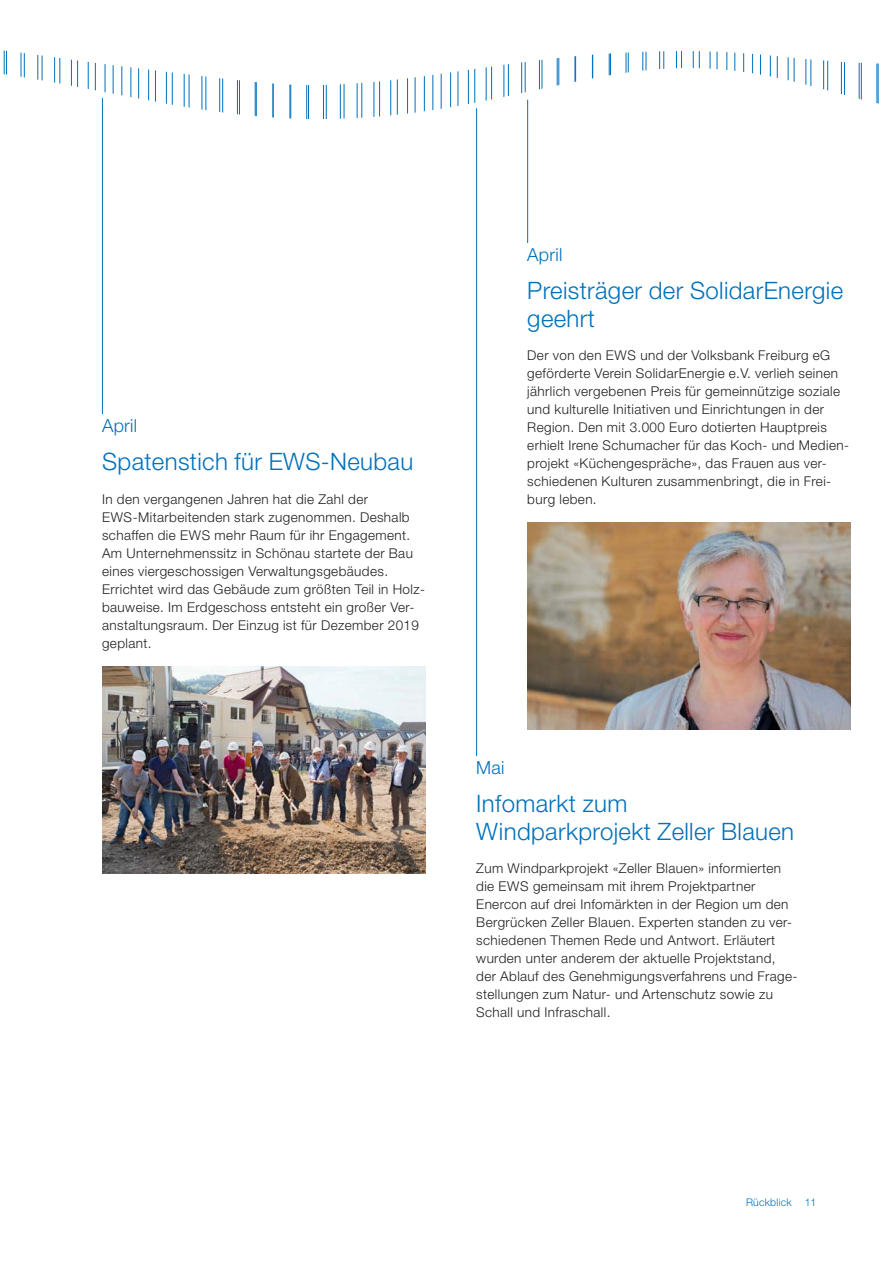
<style>
.page{position:relative;width:893px;height:1263px;background:#fff}
.page>*{position:absolute;margin:0;border:0;box-sizing:border-box;transform-origin:0 0}
.t1{font:300 24px/28.5px "Helvetica Neue LT Std";letter-spacing:.015em;color:#0071bc}
.t2{font:300 18px "Helvetica Neue LT Std";letter-spacing:.015em;color:#0071bc}
.t3{font:300 13.5px/18px "Helvetica Neue LT Std";letter-spacing:.03em;color:#231f20}
.t4{font:300 10.5px "Helvetica Neue LT Std";letter-spacing:.02em;color:#0071bc}
</style>
<div class="page">
<img style="left:527px;top:522px;width:323px;height:207px">
<img style="left:102px;top:666px;width:323px;height:207px">
<hr style="left:476px;top:108px;width:1px;height:648px;background:#0071bc">
<hr style="left:527px;top:100px;width:1px;height:143px;background:#0071bc">
<hr style="left:102px;top:98px;width:1px;height:316px;background:#0071bc">
<hr style="left:6px;top:50px;width:1px;height:69px;background:#0071bc">
<hr style="left:24px;top:50px;width:1px;height:69px;background:#0071bc">
<hr style="left:42px;top:50px;width:1px;height:69px;background:#0071bc">
<hr style="left:59px;top:50px;width:1px;height:69px;background:#0071bc">
<hr style="left:77px;top:50px;width:1px;height:69px;background:#0071bc">
<hr style="left:95px;top:50px;width:1px;height:69px;background:#0071bc">
<hr style="left:113px;top:50px;width:1px;height:69px;background:#0071bc">
<hr style="left:131px;top:50px;width:1px;height:69px;background:#0071bc">
<hr style="left:148px;top:50px;width:1px;height:69px;background:#0071bc">
<hr style="left:166px;top:50px;width:1px;height:69px;background:#0071bc">
<hr style="left:184px;top:50px;width:1px;height:69px;background:#0071bc">
<hr style="left:202px;top:50px;width:1px;height:69px;background:#0071bc">
<hr style="left:219px;top:50px;width:1px;height:69px;background:#0071bc">
<hr style="left:237px;top:50px;width:1px;height:69px;background:#0071bc">
<hr style="left:255px;top:50px;width:1px;height:69px;background:#0071bc">
<hr style="left:308px;top:50px;width:1px;height:69px;background:#0071bc">
<hr style="left:326px;top:50px;width:1px;height:69px;background:#0071bc">
<hr style="left:344px;top:50px;width:1px;height:69px;background:#0071bc">
<hr style="left:361px;top:50px;width:1px;height:69px;background:#0071bc">
<hr style="left:379px;top:50px;width:1px;height:69px;background:#0071bc">
<hr style="left:397px;top:50px;width:1px;height:69px;background:#0071bc">
<hr style="left:415px;top:50px;width:1px;height:69px;background:#0071bc">
<hr style="left:432px;top:50px;width:1px;height:69px;background:#0071bc">
<hr style="left:450px;top:50px;width:1px;height:69px;background:#0071bc">
<hr style="left:468px;top:50px;width:1px;height:69px;background:#0071bc">
<hr style="left:486px;top:50px;width:1px;height:69px;background:#0071bc">
<hr style="left:503px;top:50px;width:1px;height:69px;background:#0071bc">
<hr style="left:521px;top:50px;width:1px;height:69px;background:#0071bc">
<hr style="left:539px;top:50px;width:1px;height:69px;background:#0071bc">
<hr style="left:557px;top:50px;width:1px;height:69px;background:#0071bc">
<hr style="left:610px;top:50px;width:1px;height:69px;background:#0071bc">
<hr style="left:628px;top:50px;width:1px;height:69px;background:#0071bc">
<hr style="left:646px;top:50px;width:1px;height:69px;background:#0071bc">
<hr style="left:663px;top:50px;width:1px;height:69px;background:#0071bc">
<hr style="left:681px;top:50px;width:1px;height:69px;background:#0071bc">
<hr style="left:699px;top:50px;width:1px;height:69px;background:#0071bc">
<hr style="left:717px;top:50px;width:1px;height:69px;background:#0071bc">
<hr style="left:734px;top:50px;width:1px;height:69px;background:#0071bc">
<hr style="left:752px;top:50px;width:1px;height:69px;background:#0071bc">
<hr style="left:770px;top:50px;width:1px;height:69px;background:#0071bc">
<hr style="left:788px;top:50px;width:1px;height:69px;background:#0071bc">
<hr style="left:805px;top:50px;width:1px;height:69px;background:#0071bc">
<hr style="left:823px;top:50px;width:1px;height:69px;background:#0071bc">
<hr style="left:841px;top:50px;width:1px;height:69px;background:#0071bc">
<hr style="left:859px;top:50px;width:1px;height:69px;background:#0071bc">
<hr style="left:876px;top:50px;width:1px;height:69px;background:#0071bc">
<hr style="left:4px;top:50px;width:1px;height:69px;background:#0071bc">
<hr style="left:21px;top:50px;width:1px;height:69px;background:#0071bc">
<hr style="left:37px;top:50px;width:1px;height:69px;background:#0071bc">
<hr style="left:54px;top:50px;width:1px;height:69px;background:#0071bc">
<hr style="left:71px;top:50px;width:1px;height:69px;background:#0071bc">
<hr style="left:88px;top:50px;width:1px;height:69px;background:#0071bc">
<hr style="left:105px;top:50px;width:1px;height:69px;background:#0071bc">
<hr style="left:121px;top:50px;width:1px;height:69px;background:#0071bc">
<hr style="left:138px;top:50px;width:1px;height:69px;background:#0071bc">
<hr style="left:155px;top:50px;width:1px;height:69px;background:#0071bc">
<hr style="left:172px;top:50px;width:1px;height:69px;background:#0071bc">
<hr style="left:189px;top:50px;width:1px;height:69px;background:#0071bc">
<hr style="left:205px;top:50px;width:1px;height:69px;background:#0071bc">
<hr style="left:222px;top:50px;width:1px;height:69px;background:#0071bc">
<hr style="left:239px;top:50px;width:1px;height:69px;background:#0071bc">
<hr style="left:256px;top:50px;width:1px;height:69px;background:#0071bc">
<hr style="left:273px;top:50px;width:1px;height:69px;background:#0071bc">
<hr style="left:290px;top:50px;width:1px;height:69px;background:#0071bc">
<hr style="left:306px;top:50px;width:1px;height:69px;background:#0071bc">
<hr style="left:323px;top:50px;width:1px;height:69px;background:#0071bc">
<hr style="left:340px;top:50px;width:1px;height:69px;background:#0071bc">
<hr style="left:357px;top:50px;width:1px;height:69px;background:#0071bc">
<hr style="left:374px;top:50px;width:1px;height:69px;background:#0071bc">
<hr style="left:390px;top:50px;width:1px;height:69px;background:#0071bc">
<hr style="left:407px;top:50px;width:1px;height:69px;background:#0071bc">
<hr style="left:424px;top:50px;width:1px;height:69px;background:#0071bc">
<hr style="left:441px;top:50px;width:1px;height:69px;background:#0071bc">
<hr style="left:458px;top:50px;width:1px;height:69px;background:#0071bc">
<hr style="left:474px;top:50px;width:1px;height:69px;background:#0071bc">
<hr style="left:491px;top:50px;width:1px;height:69px;background:#0071bc">
<hr style="left:508px;top:50px;width:1px;height:69px;background:#0071bc">
<hr style="left:525px;top:50px;width:1px;height:69px;background:#0071bc">
<hr style="left:542px;top:50px;width:1px;height:69px;background:#0071bc">
<hr style="left:558px;top:50px;width:1px;height:69px;background:#0071bc">
<hr style="left:575px;top:50px;width:1px;height:69px;background:#0071bc">
<hr style="left:592px;top:50px;width:1px;height:69px;background:#0071bc">
<hr style="left:609px;top:50px;width:1px;height:69px;background:#0071bc">
<hr style="left:626px;top:50px;width:1px;height:69px;background:#0071bc">
<hr style="left:642px;top:50px;width:1px;height:69px;background:#0071bc">
<hr style="left:659px;top:50px;width:1px;height:69px;background:#0071bc">
<hr style="left:676px;top:50px;width:1px;height:69px;background:#0071bc">
<hr style="left:693px;top:50px;width:1px;height:69px;background:#0071bc">
<hr style="left:710px;top:50px;width:1px;height:69px;background:#0071bc">
<hr style="left:726px;top:50px;width:1px;height:69px;background:#0071bc">
<hr style="left:743px;top:50px;width:1px;height:69px;background:#0071bc">
<hr style="left:760px;top:50px;width:1px;height:69px;background:#0071bc">
<hr style="left:777px;top:50px;width:1px;height:69px;background:#0071bc">
<hr style="left:794px;top:50px;width:1px;height:69px;background:#0071bc">
<hr style="left:810px;top:50px;width:1px;height:69px;background:#0071bc">
<hr style="left:827px;top:50px;width:1px;height:69px;background:#0071bc">
<hr style="left:844px;top:50px;width:1px;height:69px;background:#0071bc">
<hr style="left:861px;top:50px;width:1px;height:69px;background:#0071bc">
<hr style="left:878px;top:50px;width:1px;height:69px;background:#0071bc">
<h2 class="t2" style="left:102px;top:419px;width:37px">April</h2>
<h1 class="t1" style="left:102px;top:450px;width:313px">Spatenstich für EWS-Neubau</h1>
<p class="t3" style="left:102px;top:492px;width:324px">In den vergangenen Jahren hat die Zahl der EWS-Mitarbeitenden stark zugenommen. Deshalb schaffen die EWS mehr Raum für ihr Engagement.<br>Am Unternehmenssitz in Schönau startete der Bau eines viergeschossigen Verwaltungsgebäudes.<br>Errichtet wird das Gebäude zum größten Teil in Holz&shy;bauweise. Im Erdgeschoss entsteht ein großer Ver&shy;anstaltungsraum. Der Einzug ist für Dezember 2019 geplant.</p>
<h2 class="t2" style="left:527px;top:248px;width:37px">April</h2>
<h1 class="t1" style="left:527px;top:279px;width:317px">Preisträger der SolidarEnergie geehrt</h1>
<p class="t3" style="left:527px;top:348px;width:323px">Der von den EWS und der Volksbank Freiburg eG geförderte Verein SolidarEnergie e.V. verlieh seinen jährlich vergebenen Preis für gemeinnützige soziale und kulturelle Initiativen und Einrichtungen in der Region. Den mit 3.000 Euro dotierten Hauptpreis erhielt Irene Schumacher für das Koch- und Medien&shy;projekt «Küchengespräche», das Frauen aus ver&shy;schiedenen Kulturen zusammenbringt, die in Frei&shy;burg leben.</p>
<h2 class="t2" style="left:476px;top:761px;width:30px">Mai</h2>
<h1 class="t1" style="left:476px;top:792px;width:319px">Infomarkt zum<br>Windparkprojekt Zeller Blauen</h1>
<p class="t3" style="left:476px;top:861px;width:323px">Zum Windparkprojekt «Zeller Blauen» informierten die EWS gemeinsam mit ihrem Projektpartner Enercon auf drei Infomärkten in der Region um den Bergrücken Zeller Blauen. Experten standen zu ver&shy;schiedenen Themen Rede und Antwort. Erläutert wurden unter anderem der aktuelle Projektstand, der Ablauf des Genehmigungsverfahrens und Frage&shy;stellungen zum Natur- und Artenschutz sowie zu Schall und Infraschall.</p>
<p class="t4" style="left:746px;top:1198px;width:72px">Rückblick 11</p>
</div>
